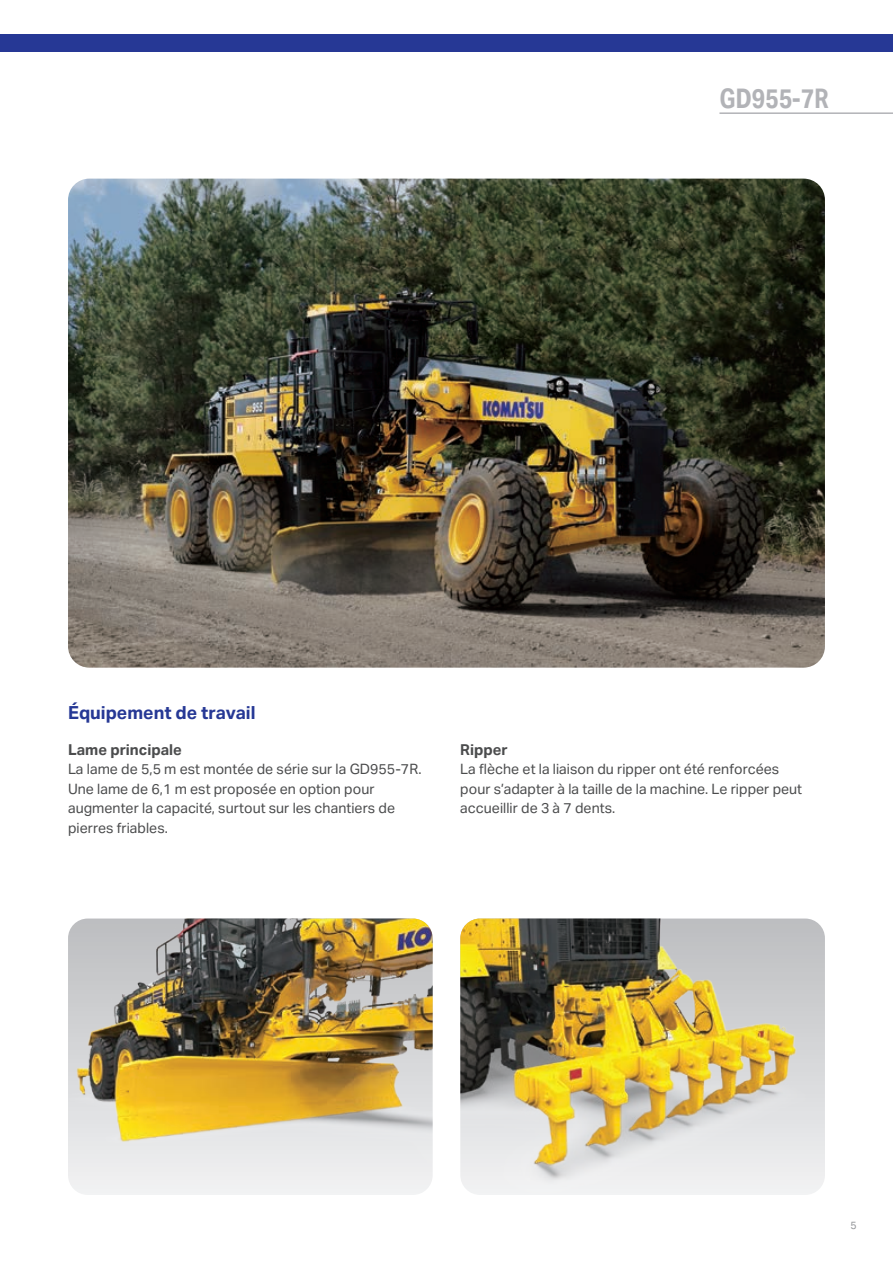
<style>
.page{position:relative;width:893px;height:1263px;background:#fff}
.page>*{position:absolute;margin:0;border:0;box-sizing:border-box;transform-origin:0 0}
.t1{font:700 27px "Aktiv Grotesk Cd";color:#b2b3b7}
.t2{font:700 18px "Aktiv Grotesk";color:#263895}
.t3{font:700 15px "Aktiv Grotesk";color:#4b4c4d}
.t4{font:14.25px/19.5px "Aktiv Grotesk";color:#4b4c4d}
.t5{font:10.5px "Aktiv Grotesk";color:#939598}
</style>
<div class="page">
<img style="left:68px;top:179px;width:757px;height:489px">
<img style="left:68px;top:918px;width:365px;height:277px">
<img style="left:460px;top:918px;width:365px;height:277px">
<hr style="left:719px;top:112px;width:174px;height:2px;background:#b2b3b7">
<div style="left:0;top:34px;width:893px;height:17px;background:#263895"></div>
<h1 class="t1" style="left:719px;top:83px;width:111px">GD955-7R</h1>
<p class="t2" style="left:68px;top:702px;width:189px">Équipement de travail</p>
<p class="t3" style="left:68px;top:741px;width:116px">Lame principale</p>
<p class="t4" style="left:68px;top:760px;width:355px">La lame de 5,5 m est montée de série sur la GD955-7R.<br>Une lame de 6,1 m est proposée en option pour augmenter la capacité, surtout sur les chantiers de pierres friables.</p>
<p class="t3" style="left:460px;top:741px;width:49px">Ripper</p>
<p class="t4" style="left:460px;top:760px;width:343px">La flèche et la liaison du ripper ont été renforcées pour s’adapter à la taille de la machine. Le ripper peut accueillir de 3 à 7 dents.</p>
<p class="t5" style="left:850px;top:1220px;width:8px">5</p>
</div>
